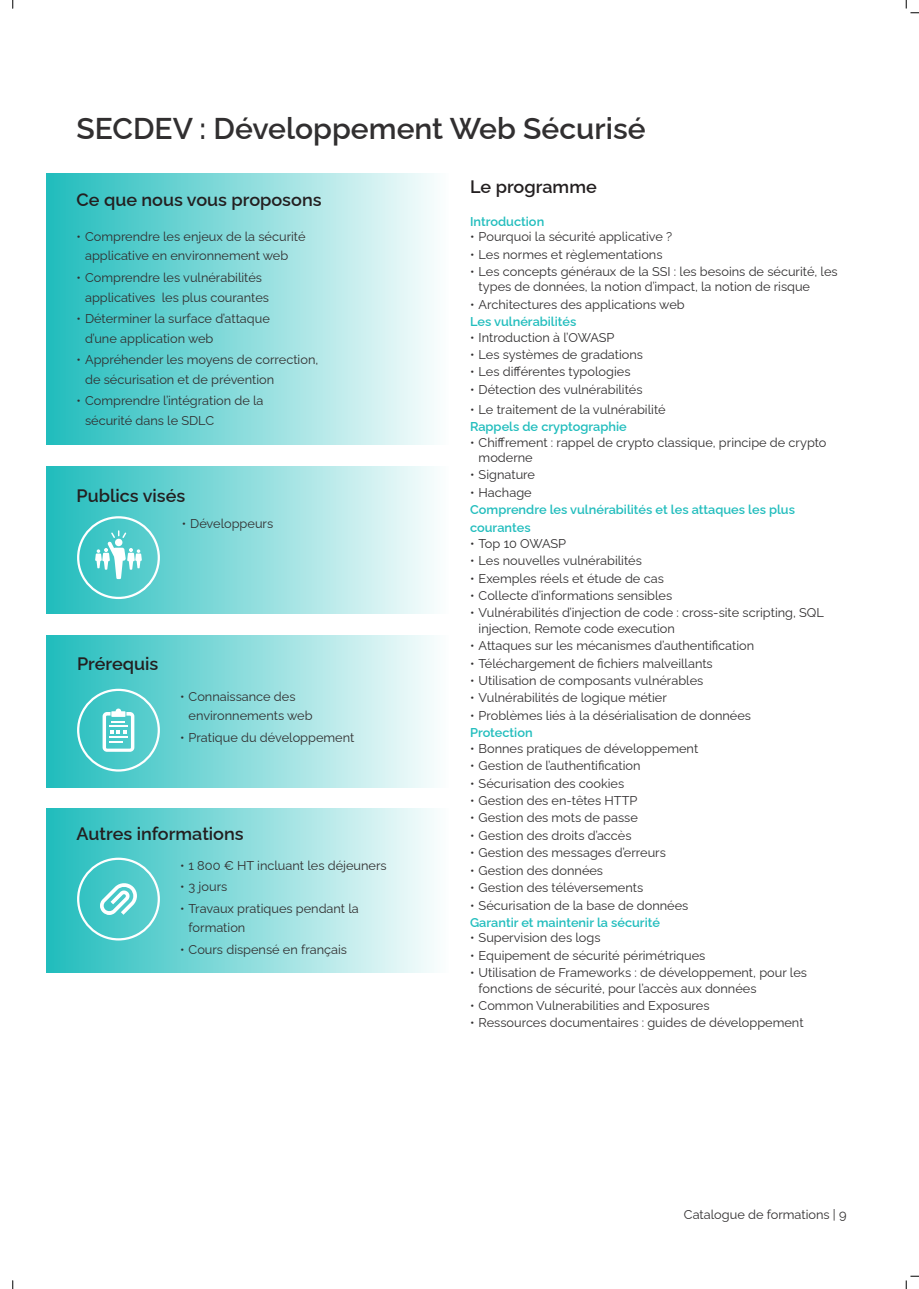
<style>
.page{position:relative;width:919px;height:1289px;background:#fff}
.page>*{position:absolute;margin:0;border:0;box-sizing:border-box;transform-origin:0 0}
.t1{font:600 30px "Raleway";color:#312f30}
.t2{font:600 18px "Raleway";color:#231f20}
.t3{font:12.75px/19.5px "Raleway";color:#312f30}
.t4{font:600 12.75px/18px "Raleway";color:#21bdbd}
</style>
<div class="page">
<div style="left:47px;top:173px;width:402px;height:272px;background:linear-gradient(to right,#20bcbc,#fcfefe)"></div>
<div style="left:47px;top:466px;width:402px;height:147px;background:linear-gradient(to right,#24bebe,#fbfdfd)"></div>
<div style="left:47px;top:635px;width:402px;height:152px;background:linear-gradient(to right,#25bebe,#fbfdfd)"></div>
<div style="left:77px;top:516px;width:83px;height:83px;border:2px solid #fff;border-radius:50%"></div>
<svg style="left:95px;top:530px;width:47px;height:49px"></svg>
<div style="left:77px;top:688px;width:83px;height:83px;border:2px solid #fff;border-radius:50%"></div>
<svg style="left:103px;top:708px;width:31px;height:43px"></svg>
<div style="left:47px;top:808px;width:402px;height:164px;background:linear-gradient(to right,#24bdbd,#fbfdfd)"></div>
<div style="left:77px;top:857px;width:83px;height:83px;border:2px solid #fff;border-radius:50%"></div>
<svg style="left:100px;top:881px;width:37px;height:34px"></svg>
<svg style="left:12px;top:0;width:2px;height:9px"></svg>
<svg style="left:12px;top:1280px;width:2px;height:8px"></svg>
<svg style="left:905px;top:0;width:13px;height:14px"></svg>
<svg style="left:905px;top:1275px;width:13px;height:13px"></svg>
<h1 class="t1" style="left:77px;top:104px;width:570px">SECDEV : Développement Web Sécurisé</h1>
<h2 class="t2" style="left:77px;top:186px;width:246px">Ce que nous vous proposons</h2>
<p class="t3" style="left:85px;top:225px;width:222px;text-indent:-9px">• Comprendre les enjeux de la sécurité applicative en environnement web</p>
<p class="t3" style="left:85px;top:266px;width:185px;text-indent:-9px">• Comprendre les vulnérabilités applicatives les plus courantes</p>
<p class="t3" style="left:85px;top:307px;width:186px;text-indent:-9px">• Déterminer la surface d’attaque d’une application web</p>
<p class="t3" style="left:85px;top:348px;width:235px;text-indent:-9px">• Appréhender les moyens de correction, de sécurisation et de prévention</p>
<p class="t3" style="left:85px;top:390px;width:180px;text-indent:-9px">• Comprendre l’intégration de la sécurité dans le SDLC</p>
<h2 class="t2" style="left:77px;top:481px;width:110px">Publics visés</h2>
<p class="t3" style="left:182px;top:512px;width:93px">• Développeurs</p>
<h2 class="t2" style="left:77px;top:648px;width:83px">Prérequis</h2>
<p class="t3" style="left:188px;top:685px;width:125px;text-indent:-9px">• Connaissance des environnements web</p>
<p class="t3" style="left:180px;top:726px;width:176px">• Pratique du développement</p>
<h2 class="t2" style="left:77px;top:819px;width:169px">Autres informations</h2>
<p class="t3" style="left:180px;top:854px;width:208px">• 1 800 € HT incluant les déjeuners</p>
<p class="t3" style="left:180px;top:875px;width:49px">• 3 jours</p>
<p class="t3" style="left:188px;top:897px;width:172px;text-indent:-9px">• Travaux pratiques pendant la formation</p>
<p class="t3" style="left:180px;top:938px;width:168px">• Cours dispensé en français</p>
<h2 class="t2" style="left:470px;top:172px;width:128px">Le programme</h2>
<p class="t4" style="left:470px;top:211px;width:76px">Introduction</p>
<p class="t3" style="left:470px;top:225px;width:204px">• Pourquoi la sécurité applicative ?</p>
<p class="t3" style="left:470px;top:243px;width:194px">• Les normes et règlementations</p>
<p class="t3" style="left:478px;top:262px;width:360px;line-height:15.3px;text-indent:-9px">• Les concepts généraux de la SSI : les besoins de sécurité, les types de données, la notion d’impact, la notion de risque</p>
<p class="t3" style="left:470px;top:293px;width:216px">• Architectures des applications web</p>
<p class="t4" style="left:470px;top:311px;width:108px">Les vulnérabilités</p>
<p class="t3" style="left:470px;top:326px;width:146px">• Introduction à l’OWASP</p>
<p class="t3" style="left:470px;top:343px;width:174px">• Les systèmes de gradations</p>
<p class="t3" style="left:470px;top:361px;width:162px">• Les différentes typologies</p>
<p class="t3" style="left:470px;top:378px;width:174px">• Détection des vulnérabilités</p>
<p class="t3" style="left:470px;top:398px;width:197px">• Le traitement de la vulnérabilité</p>
<p class="t4" style="left:470px;top:416px;width:158px">Rappels de cryptographie</p>
<p class="t3" style="left:478px;top:433px;width:349px;line-height:15.3px;text-indent:-9px">• Chiffrement : rappel de crypto classique, principe de crypto moderne</p>
<p class="t3" style="left:470px;top:464px;width:66px">• Signature</p>
<p class="t3" style="left:470px;top:481px;width:63px">• Hachage</p>
<p class="t4" style="left:470px;top:499px;width:326px">Comprendre les vulnérabilités et les attaques les plus courantes</p>
<p class="t3" style="left:470px;top:532px;width:98px">• Top 10 OWASP</p>
<p class="t3" style="left:470px;top:549px;width:173px">• Les nouvelles vulnérabilités</p>
<p class="t3" style="left:470px;top:567px;width:195px">• Exemples réels et étude de cas</p>
<p class="t3" style="left:470px;top:584px;width:203px">• Collecte d’informations sensibles</p>
<p class="t3" style="left:478px;top:604px;width:347px;line-height:15.3px;text-indent:-9px">• Vulnérabilités d’injection de code : cross-site scripting, SQL injection, Remote code execution</p>
<p class="t3" style="left:470px;top:634px;width:286px">• Attaques sur les mécanismes d’authentification</p>
<p class="t3" style="left:470px;top:652px;width:244px">• Téléchargement de fichiers malveillants</p>
<p class="t3" style="left:470px;top:669px;width:235px">• Utilisation de composants vulnérables</p>
<p class="t3" style="left:470px;top:686px;width:198px">• Vulnérabilités de logique métier</p>
<p class="t3" style="left:470px;top:704px;width:282px">• Problèmes liés à la désérialisation de données</p>
<p class="t4" style="left:470px;top:722px;width:64px">Protection</p>
<p class="t3" style="left:470px;top:737px;width:230px">• Bonnes pratiques de développement</p>
<p class="t3" style="left:470px;top:754px;width:172px">• Gestion de l’authentification</p>
<p class="t3" style="left:470px;top:771px;width:156px">• Sécurisation des cookies</p>
<p class="t3" style="left:470px;top:789px;width:169px">• Gestion des en-têtes HTTP</p>
<p class="t3" style="left:470px;top:806px;width:169px">• Gestion des mots de passe</p>
<p class="t3" style="left:470px;top:824px;width:163px">• Gestion des droits d’accès</p>
<p class="t3" style="left:470px;top:841px;width:197px">• Gestion des messages d’erreurs</p>
<p class="t3" style="left:470px;top:859px;width:134px">• Gestion des données</p>
<p class="t3" style="left:470px;top:876px;width:175px">• Gestion des téléversements</p>
<p class="t3" style="left:470px;top:893px;width:220px">• Sécurisation de la base de données</p>
<p class="t4" style="left:470px;top:912px;width:191px">Garantir et maintenir la sécurité</p>
<p class="t3" style="left:470px;top:926px;width:132px">• Supervision des logs</p>
<p class="t3" style="left:470px;top:944px;width:237px">• Equipement de sécurité périmétriques</p>
<p class="t3" style="left:478px;top:963px;width:330px;line-height:15.3px;text-indent:-9px">• Utilisation de Frameworks : de développement, pour les fonctions de sécurité, pour l’accès aux données</p>
<p class="t3" style="left:470px;top:994px;width:241px">• Common Vulnerabilities and Exposures</p>
<p class="t3" style="left:470px;top:1011px;width:335px">• Ressources documentaires : guides de développement</p>
<p class="t3" style="left:684px;top:1203px;width:164px">Catalogue de formations | 9</p>
</div>
